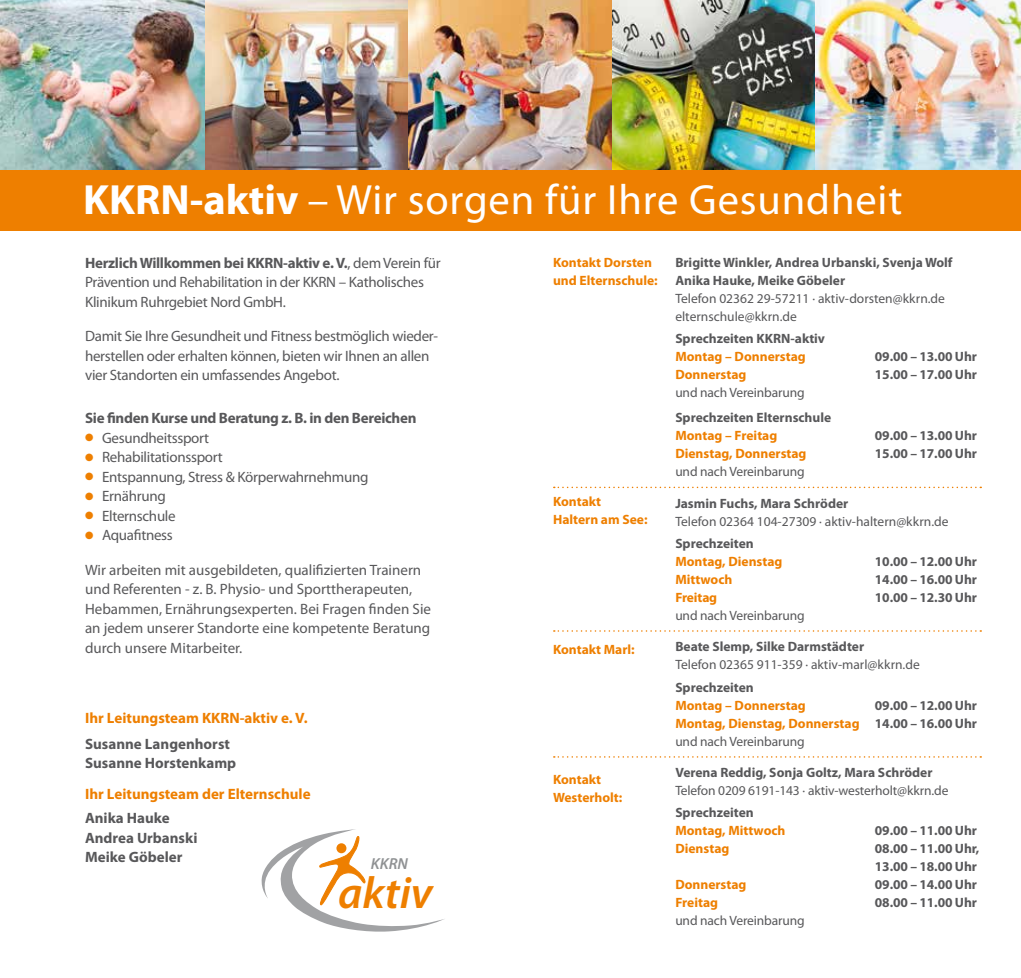
<style>
.page{position:relative;width:1021px;height:978px;background:#fff}
.page>*{position:absolute;margin:0;border:0;box-sizing:border-box;transform-origin:0 0}
.t1{font:italic 600 44.85px "Myriad Pro";color:#ee7f00}
.t2{font:42.45px "Myriad Pro";letter-spacing:.02em;color:#fff}
.t3{font:italic 600 16.05px "Myriad Pro";color:#8f9193}
.t4{font:15px/19.5px "Myriad Pro";letter-spacing:-.02em;color:#58585a}
.t5{font:15px/19.5px "Myriad Pro";color:#58585a}
.t6{font:700 15px/19.5px "Myriad Pro";color:#58585a}
.t7{font:700 15px "Myriad Pro";color:#ee7f00}
.t8{font:700 15px "Myriad Pro";letter-spacing:-.02em;color:#58585a}
.t9{font:700 13.5px/18px "Myriad Pro";color:#58585a}
.t10{font:13.5px/18px "Myriad Pro";letter-spacing:-.01em;color:#58585a}
.t11{font:700 13.5px/18px "Myriad Pro";color:#ee7f00}
.s1{font-weight:700}
.s2{color:#ee7f00}
.s3{font-weight:400}
</style>
<div class="page">
<img style="left:0;top:0;width:612px;height:170px">
<img style="left:612px;top:0;width:203px;height:170px">
<img style="left:815px;top:0;width:205px;height:170px">
<div style="left:0;top:170px;width:1020px;height:60px;background:#ee7f00"></div>
<svg style="left:554px;top:487px;width:427px;height:1px"></svg>
<svg style="left:554px;top:630px;width:427px;height:2px"></svg>
<svg style="left:554px;top:756px;width:427px;height:2px"></svg>
<svg style="left:261px;top:829px;width:183px;height:103px"></svg>
<h2 class="t2" style="left:83px;top:173px;width:820px"><span class="s1">KKRN-aktiv</span> – Wir sorgen für Ihre Gesundheit</h2>
<p class="t4" style="left:85px;top:253px;width:357px"><span class="s1">Herzlich Willkommen bei KKRN-aktiv e. V.</span>, dem Verein für<br>Prävention und Rehabilitation in der KKRN – Katholisches<br>Klinikum Ruhrgebiet Nord GmbH.</p>
<p class="t4" style="left:85px;top:326px;width:354px">Damit Sie Ihre Gesundheit und Fitness bestmöglich wieder&shy;herstellen oder erhalten können, bieten wir Ihnen an allen vier Standorten ein umfassendes Angebot.</p>
<p class="t8" style="left:85px;top:408px;width:333px">Sie finden Kurse und Beratung z. B. in den Bereichen</p>
<p class="t4" style="left:85px;top:428px;width:125px"><span class="s2">●</span> Gesundheitssport</p>
<p class="t4" style="left:85px;top:447px;width:139px"><span class="s2">●</span> Rehabilitationssport</p>
<p class="t4" style="left:85px;top:467px;width:285px"><span class="s2">●</span> Entspannung, Stress &amp; Körperwahrnehmung</p>
<p class="t4" style="left:85px;top:486px;width:82px"><span class="s2">●</span> Ernährung</p>
<p class="t4" style="left:85px;top:506px;width:92px"><span class="s2">●</span> Elternschule</p>
<p class="t4" style="left:85px;top:525px;width:89px"><span class="s2">●</span> Aquafitness</p>
<p class="t5" style="left:85px;top:560px;width:347px">Wir arbeiten mit ausgebildeten, qualifizierten Trainern und Referenten - z. B. Physio- und Sporttherapeuten, Hebammen, Ernährungsexperten. Bei Fragen finden Sie an jedem unserer Standorte eine kompetente Beratung durch unsere Mitarbeiter.</p>
<p class="t9" style="left:675px;top:253px;width:279px">Brigitte Winkler, Andrea Urbanski, Svenja Wolf<br>Anika Hauke, Meike Göbeler</p>
<p class="t10" style="left:675px;top:289px;width:271px">Telefon 02362 29-57211 · aktiv-dorsten@kkrn.de elternschule@kkrn.de</p>
<p class="t9" style="left:675px;top:329px;width:151px">Sprechzeiten KKRN-aktiv</p>
<p class="t11" style="left:675px;top:347px;width:132px">Montag – Donnerstag</p>
<p class="t9" style="left:875px;top:347px;width:103px">09.00 – 13.00 Uhr</p>
<p class="t11" style="left:675px;top:365px;width:73px">Donnerstag</p>
<p class="t9" style="left:875px;top:365px;width:103px">15.00 – 17.00 Uhr</p>
<p class="t10" style="left:675px;top:383px;width:131px">und nach Vereinbarung</p>
<p class="t9" style="left:675px;top:408px;width:157px">Sprechzeiten Elternschule</p>
<p class="t11" style="left:675px;top:426px;width:103px">Montag – Freitag</p>
<p class="t9" style="left:875px;top:426px;width:103px">09.00 – 13.00 Uhr</p>
<p class="t11" style="left:675px;top:444px;width:133px">Dienstag, Donnerstag</p>
<p class="t9" style="left:875px;top:444px;width:103px">15.00 – 17.00 Uhr</p>
<p class="t10" style="left:675px;top:462px;width:131px">und nach Vereinbarung</p>
<p class="t9" style="left:675px;top:494px;width:174px">Jasmin Fuchs, Mara Schröder</p>
<p class="t10" style="left:675px;top:512px;width:275px">Telefon 02364 104-27309 · aktiv-haltern@kkrn.de</p>
<p class="t9" style="left:675px;top:534px;width:80px">Sprechzeiten</p>
<p class="t11" style="left:675px;top:552px;width:109px">Montag, Dienstag</p>
<p class="t9" style="left:875px;top:552px;width:103px">10.00 – 12.00 Uhr</p>
<p class="t11" style="left:675px;top:570px;width:59px">Mittwoch</p>
<p class="t9" style="left:875px;top:570px;width:103px">14.00 – 16.00 Uhr</p>
<p class="t11" style="left:675px;top:588px;width:43px">Freitag</p>
<p class="t9" style="left:875px;top:588px;width:103px">10.00 – 12.30 Uhr</p>
<p class="t10" style="left:675px;top:606px;width:131px">und nach Vereinbarung</p>
<p class="t9" style="left:675px;top:637px;width:190px">Beate Slemp, Silke Darmstädter</p>
<p class="t10" style="left:675px;top:656px;width:246px">Telefon 02365 911-359 · aktiv-marl@kkrn.de</p>
<p class="t9" style="left:675px;top:678px;width:80px">Sprechzeiten</p>
<p class="t11" style="left:675px;top:696px;width:132px">Montag – Donnerstag</p>
<p class="t11" style="left:553px;top:253px;width:106px">Kontakt Dorsten und Elternschule:</p>
<p class="t11" style="left:553px;top:492px;width:96px">Kontakt<br>Haltern am See:</p>
<p class="t11" style="left:553px;top:640px;width:83px">Kontakt Marl:</p>
<p class="t9" style="left:675px;top:696px;width:303px;text-align:justify;text-indent:200px">09.00 – 12.00 Uhr <span class="s2">Montag, Dienstag, Donnerstag</span> 14.00 – 16.00 Uhr <span class="s3">und nach Vereinbarung</span></p>
<p class="t9" style="left:675px;top:763px;width:259px">Verena Reddig, Sonja Goltz, Mara Schröder</p>
<p class="t10" style="left:675px;top:781px;width:275px">Telefon 0209 6191-143 · aktiv-westerholt@kkrn.de</p>
<p class="t9" style="left:675px;top:803px;width:80px">Sprechzeiten</p>
<p class="t11" style="left:675px;top:821px;width:112px">Montag, Mittwoch</p>
<p class="t9" style="left:875px;top:821px;width:103px">09.00 – 11.00 Uhr</p>
<p class="t11" style="left:675px;top:839px;width:56px">Dienstag</p>
<p class="t9" style="left:875px;top:839px;width:106px">08.00 – 11.00 Uhr,<br>13.00 – 18.00 Uhr</p>
<p class="t11" style="left:675px;top:875px;width:73px">Donnerstag</p>
<p class="t9" style="left:875px;top:875px;width:103px">09.00 – 14.00 Uhr</p>
<p class="t11" style="left:675px;top:893px;width:44px">Freitag</p>
<p class="t9" style="left:875px;top:893px;width:103px">08.00 – 11.00 Uhr</p>
<p class="t10" style="left:675px;top:912px;width:131px">und nach Vereinbarung</p>
<p class="t7" style="left:85px;top:709px;width:224px">Ihr Leitungsteam KKRN-aktiv e. V.</p>
<p class="t6" style="left:85px;top:733px;width:153px">Susanne Langenhorst<br>Susanne Horstenkamp</p>
<p class="t11" style="left:553px;top:770px;width:71px">Kontakt<br>Westerholt:</p>
<p class="t7" style="left:85px;top:784px;width:227px">Ihr Leitungsteam der Elternschule</p>
<p class="t6" style="left:85px;top:808px;width:114px">Anika Hauke<br>Andrea Urbanski<br>Meike Göbeler</p>
<p class="t3" style="left:371px;top:854px;width:39px">KKRN</p>
<h1 class="t1" style="left:338px;top:865px;width:96px">aktiv</h1>
</div>
